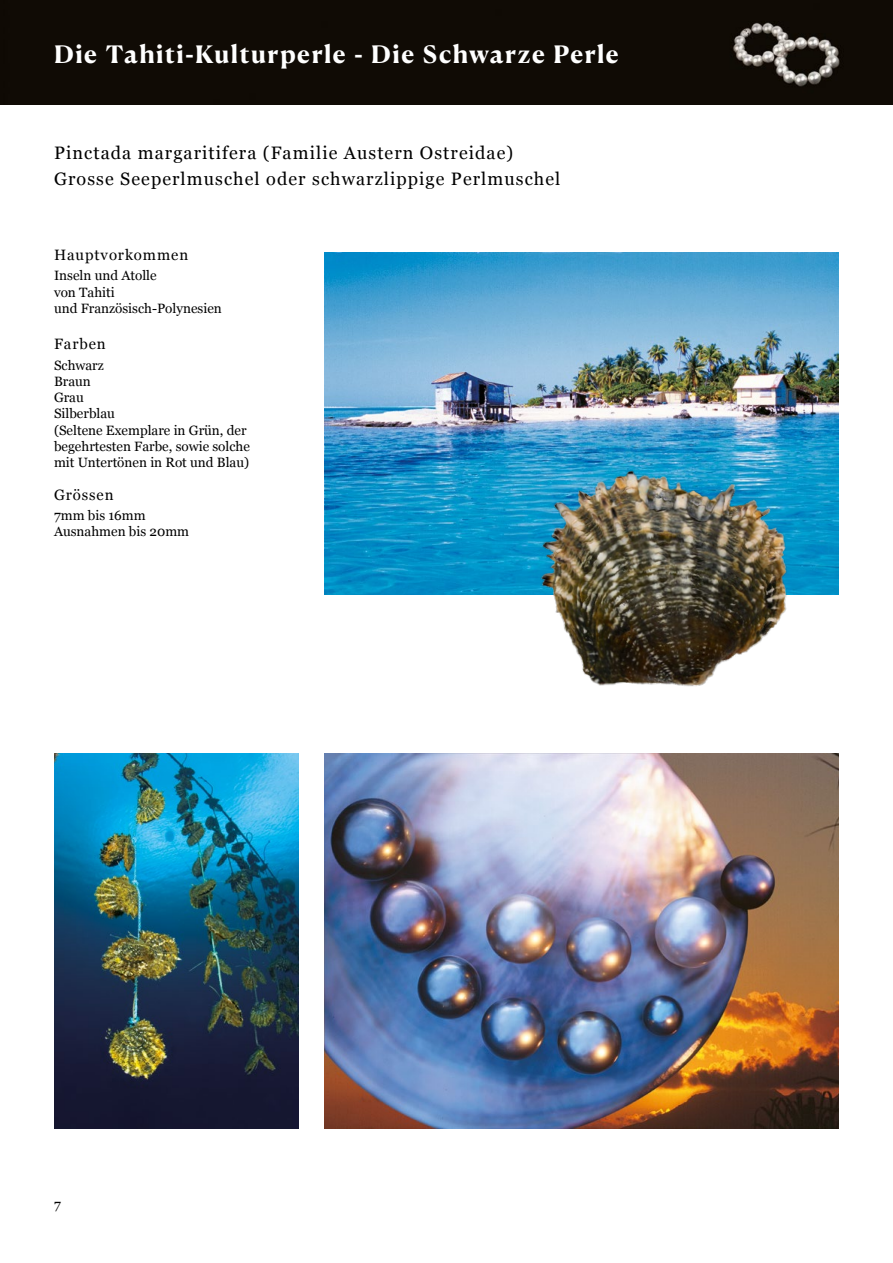
<style>
.page{position:relative;width:893px;height:1263px;background:#fff}
.page>*{position:absolute;margin:0;border:0;box-sizing:border-box;transform-origin:0 0}
.t1{font:700 24px "Canela Text";letter-spacing:.055em;color:#fff}
.t2{font:18px/25.5px "Georgia";letter-spacing:.06em;color:#000}
.t3{font:15px "Georgia";letter-spacing:.06em;color:#000}
.t4{font:13.5px/16.2px "Georgia";color:#000}
</style>
<div class="page">
<div style="left:0;top:0;width:893px;height:104px;background:#100b05"></div>
<img style="left:324px;top:252px;width:515px;height:343px">
<img style="left:324px;top:753px;width:515px;height:375px">
<img style="left:54px;top:753px;width:245px;height:375px">
<img style="left:530px;top:460px;width:268px;height:227px">
<h1 class="t1" style="left:54px;top:32px;width:566px">Die Tahiti-Kulturperle - Die Schwarze Perle</h1>
<h2 class="t2" style="left:54px;top:140px;width:508px">Pinctada margaritifera (Familie Austern Ostreidae)<br>Grosse Seeperlmuschel oder schwarzlippige Perlmuschel</h2>
<p class="t3" style="left:54px;top:244px;width:136px">Hauptvorkommen</p>
<p class="t4" style="left:54px;top:267px;width:169px">Inseln und Atolle<br>von Tahiti<br>und Französisch-Polynesien</p>
<p class="t3" style="left:54px;top:333px;width:53px">Farben</p>
<p class="t4" style="left:54px;top:356px;width:197px">Schwarz<br>Braun<br>Grau<br>Silberblau<br>(Seltene Exemplare in Grün, der begehrtesten Farbe, sowie solche mit Untertönen in Rot und Blau)</p>
<p class="t3" style="left:54px;top:484px;width:61px">Grössen</p>
<p class="t4" style="left:54px;top:507px;width:137px">7mm bis 16mm<br>Ausnahmen bis 20mm</p>
<p class="t4" style="left:54px;top:1196px;width:8px">7</p>
</div>
